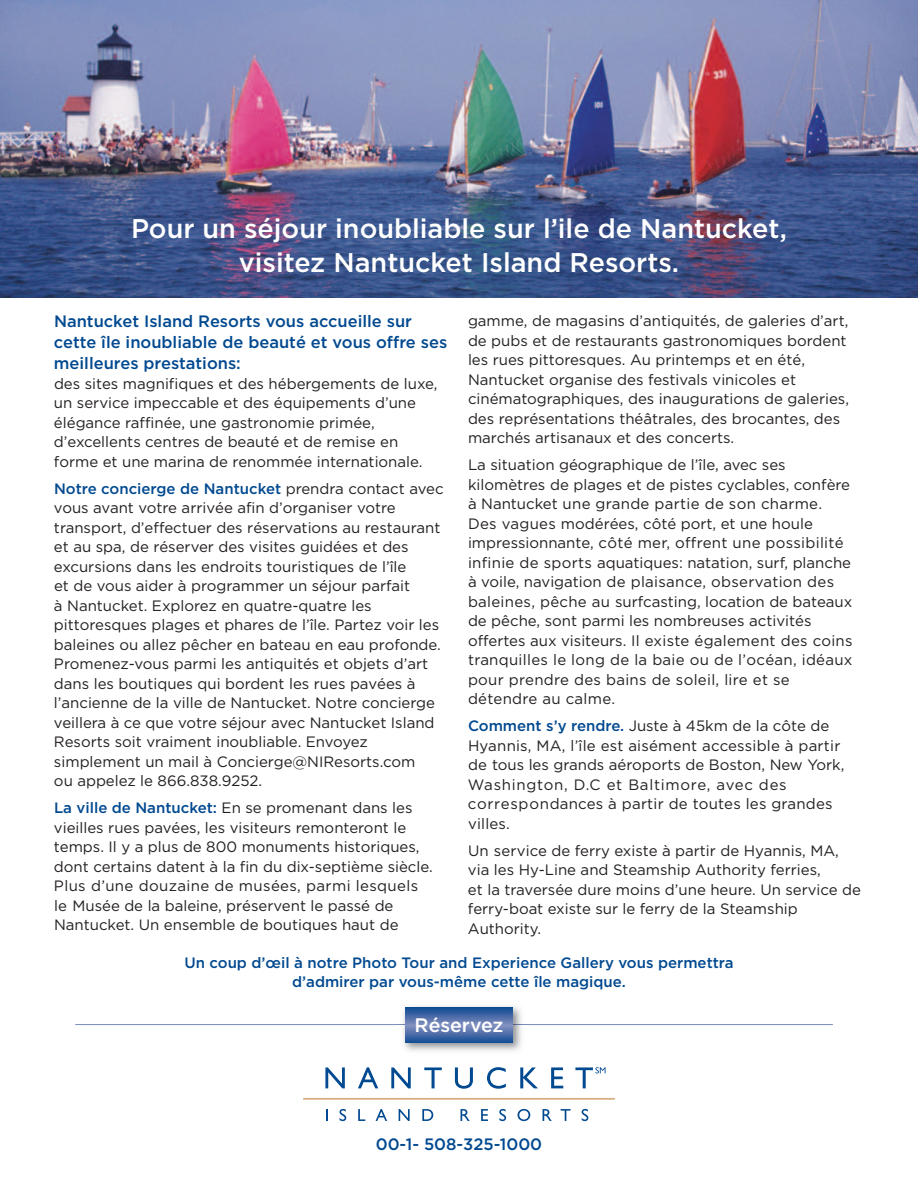
<style>
.page{position:relative;width:918px;height:1188px;background:#fff}
.page>*{position:absolute;margin:0;border:0;box-sizing:border-box;transform-origin:0 0}
.t1{font:500 27px/34.5px "Gotham";color:#fff;text-align:center}
.t2{font:500 19.5px "Gotham";color:#fff}
.t3{font:500 16.5px/21px "Gotham";color:#014990}
.t4{font:15px/19.5px "Gotham";color:#231f20}
.t5{font:500 15px/19.5px "Gotham";color:#014990;text-align:center}
.s1{font-weight:500;color:#014990}
</style>
<div class="page">
<img style="left:0;top:0;width:918px;height:297px">
<svg style="left:326px;top:1109px;width:1px;height:12px"></svg>
<svg style="left:340px;top:1109px;width:6px;height:12px"></svg>
<svg style="left:358px;top:1109px;width:7px;height:12px"></svg>
<svg style="left:376px;top:1109px;width:11px;height:12px"></svg>
<svg style="left:399px;top:1109px;width:11px;height:12px"></svg>
<svg style="left:422px;top:1109px;width:11px;height:12px"></svg>
<svg style="left:461px;top:1109px;width:9px;height:12px"></svg>
<svg style="left:481px;top:1109px;width:7px;height:12px"></svg>
<svg style="left:499px;top:1109px;width:7px;height:12px"></svg>
<svg style="left:518px;top:1109px;width:12px;height:12px"></svg>
<svg style="left:543px;top:1109px;width:9px;height:12px"></svg>
<svg style="left:561px;top:1109px;width:10px;height:12px"></svg>
<svg style="left:582px;top:1109px;width:6px;height:12px"></svg>
<svg style="left:303px;top:1098px;width:312px;height:2px"></svg>
<svg style="left:325px;top:1067px;width:20px;height:21px"></svg>
<svg style="left:358px;top:1067px;width:20px;height:21px"></svg>
<svg style="left:391px;top:1067px;width:20px;height:21px"></svg>
<svg style="left:424px;top:1067px;width:18px;height:21px"></svg>
<svg style="left:455px;top:1067px;width:18px;height:22px"></svg>
<svg style="left:487px;top:1067px;width:19px;height:22px"></svg>
<svg style="left:520px;top:1067px;width:18px;height:21px"></svg>
<svg style="left:551px;top:1067px;width:12px;height:21px"></svg>
<svg style="left:575px;top:1067px;width:31px;height:21px"></svg>
<hr style="left:75px;top:1024px;width:758px;height:1px;background:#788bbc">
<img style="left:403px;top:1006px;width:119px;height:45px">
<img style="left:403px;top:1024px;width:119px;height:1px">
<svg style="left:406px;top:1008px;width:107px;height:34px"></svg>
<h1 class="t1" style="left:131px;top:211px;width:657px">Pour un séjour inoubliable sur l’ile de Nantucket, visitez Nantucket Island Resorts.</h1>
<p class="t3" style="left:54px;top:311px;width:395px">Nantucket Island Resorts vous accueille sur cette île inoubliable de beauté et vous offre ses meilleures prestations:</p>
<p class="t4" style="left:54px;top:374px;width:385px">des sites magnifiques et des hébergements de luxe, un service impeccable et des équipements d’une élégance raffinée, une gastronomie primée, d’excellents centres de beauté et de remise en forme et une marina de renommée internationale.</p>
<p class="t4" style="left:54px;top:479px;width:391px"><span class="s1">Notre concierge de Nantucket</span> prendra contact avec vous avant votre arrivée afin d’organiser votre transport, d’effectuer des réservations au restaurant et au spa, de réserver des visites guidées et des excursions dans les endroits touristiques de l’île<br>et de vous aider à programmer un séjour parfait<br>à Nantucket. Explorez en quatre-quatre les pittoresques plages et phares de l’île. Partez voir les baleines ou allez pêcher en bateau en eau profonde.<br>Promenez-vous parmi les antiquités et objets d’art dans les boutiques qui bordent les rues pavées à l’ancienne de la ville de Nantucket. Notre concierge veillera à ce que votre séjour avec Nantucket Island Resorts soit vraiment inoubliable. Envoyez simplement un mail à Concierge@NIResorts.com<br>ou appelez le 866.838.9252.</p>
<p class="t4" style="left:54px;top:799px;width:380px"><span class="s1">La ville de Nantucket:</span> En se promenant dans les vieilles rues pavées, les visiteurs remonteront le temps. Il y a plus de 800 monuments historiques, dont certains datent à la fin du dix-septième siècle.<br>Plus d’une douzaine de musées, parmi lesquels le Musée de la baleine, préservent le passé de Nantucket. Un ensemble de boutiques haut de</p>
<p class="t4" style="left:468px;top:311px;width:383px">gamme, de magasins d’antiquités, de galeries d’art, de pubs et de restaurants gastronomiques bordent les rues pittoresques. Au printemps et en été, Nantucket organise des festivals vinicoles et cinématographiques, des inaugurations de galeries, des représentations théâtrales, des brocantes, des marchés artisanaux et des concerts.</p>
<p class="t4" style="left:468px;top:455px;width:386px">La situation géographique de l’île, avec ses kilomètres de plages et de pistes cyclables, confère à Nantucket une grande partie de son charme.<br>Des vagues modérées, côté port, et une houle impressionnante, côté mer, offrent une possibilité infinie de sports aquatiques: natation, surf, planche à voile, navigation de plaisance, observation des baleines, pêche au surfcasting, location de bateaux de pêche, sont parmi les nombreuses activités offertes aux visiteurs. Il existe également des coins tranquilles le long de la baie ou de l’océan, idéaux pour prendre des bains de soleil, lire et se détendre au calme.</p>
<p class="t4" style="left:468px;top:716px;width:378px"><span class="s1">Comment s’y rendre.</span> Juste à 45km de la côte de Hyannis, MA, l’île est aisément accessible à partir de tous les grands aéroports de Boston, New York, Washington, D.C et Baltimore, avec des correspondances à partir de toutes les grandes villes.</p>
<p class="t4" style="left:468px;top:841px;width:395px">Un service de ferry existe à partir de Hyannis, MA, via les Hy-Line and Steamship Authority ferries,<br>et la traversée dure moins d’une heure. Un service de ferry-boat existe sur le ferry de la Steamship Authority.</p>
<p class="t5" style="left:184px;top:953px;width:551px">Un coup d’œil à notre Photo Tour and Experience Gallery vous permettra d’admirer par vous-même cette île magique.</p>
<h2 class="t2" style="left:415px;top:1014px;width:90px">Réservez</h2>
<p class="t3" style="left:376px;top:1134px;width:168px">00-1- 508-325-1000</p>
</div>
